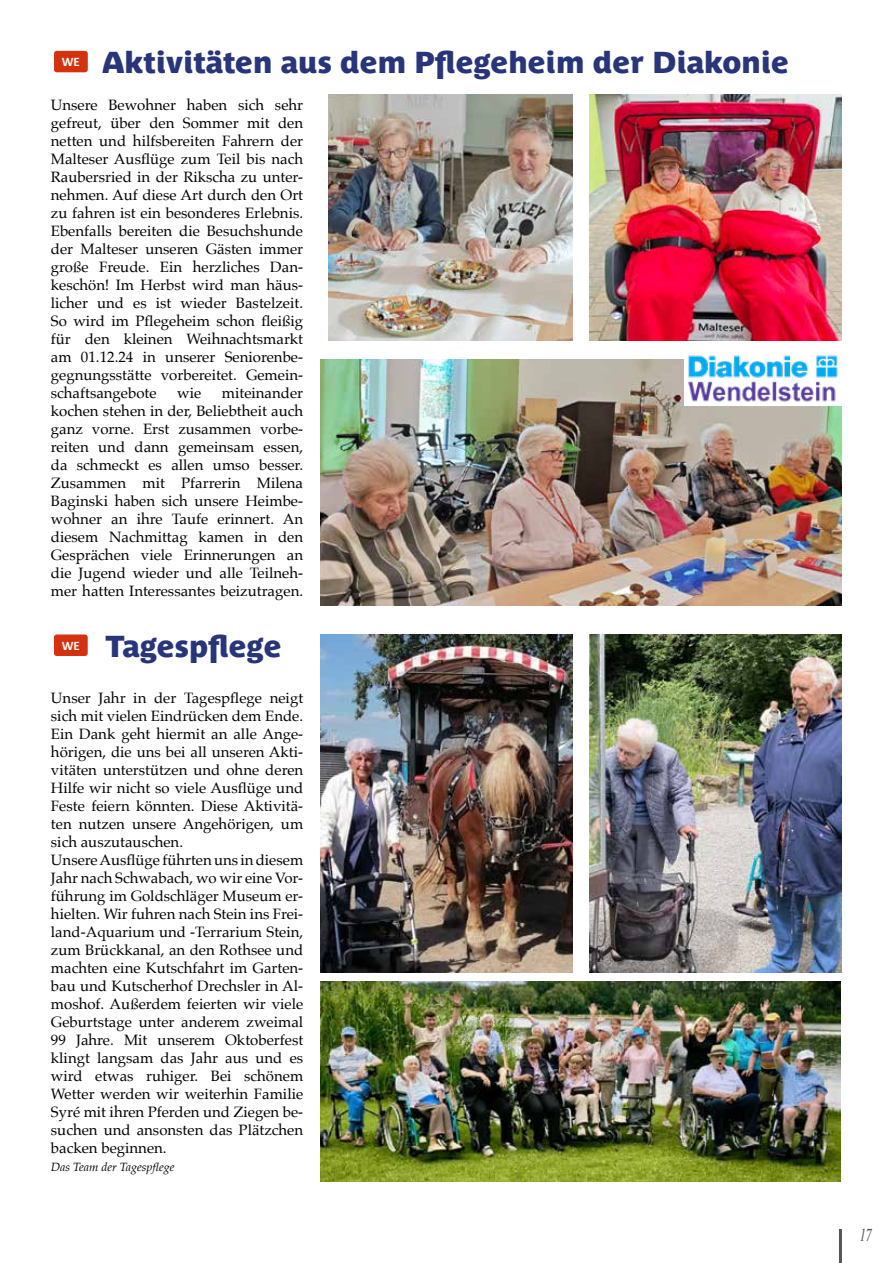
<style>
.page{position:relative;width:893px;height:1263px;background:#fff}
.page>*{position:absolute;margin:0;border:0;box-sizing:border-box;transform-origin:0 0}
.t1{font:30px "Parisine Plus Std Sombre";color:#293579}
.t2{font:italic 18px "Times";color:#575756;scale:.67 1}
.t3{font:15px/18px "Palatino";color:#000;text-align:justify}
.t4{font:700 13.05px "Calibri";color:#fff}
.t5{font:italic 12px "Palatino";color:#000}
</style>
<div class="page">
<hr style="left:839px;top:1229px;width:3px;height:34px;background:#575756">
<img style="left:320px;top:635px;width:253px;height:338px">
<img style="left:590px;top:635px;width:252px;height:338px">
<img style="left:589px;top:94px;width:253px;height:247px">
<img style="left:320px;top:981px;width:521px;height:200px">
<img style="left:320px;top:359px;width:522px;height:247px">
<img style="left:329px;top:94px;width:244px;height:247px">
<img style="left:684px;top:355px;width:158px;height:50px">
<div style="left:52px;top:633px;width:37px;height:24px;background:#d4310f;border-radius:4px"></div>
<div style="left:51px;top:631px;width:40px;height:28px;border:3px solid #fff;border-radius:4px"></div>
<div style="left:53px;top:49px;width:36px;height:25px;background:#d4310f;border-radius:4px"></div>
<div style="left:51px;top:48px;width:40px;height:27px;border:3px solid #fff;border-radius:4px"></div>
<p class="t4" style="left:62px;top:53px;width:20px">WE</p>
<h1 class="t1" style="left:102px;top:45px;width:688px">Aktivitäten aus dem Pflegeheim der Diakonie</h1>
<p class="t3" style="left:51px;top:96px;width:254px">Unsere Bewohner haben sich sehr gefreut, über den Sommer mit den netten und hilfsbereiten Fahrern der Malteser Ausflüge zum Teil bis nach Raubersried in der Rikscha zu unter&shy;nehmen. Auf diese Art durch den Ort zu fahren ist ein besonderes Erlebnis.<br>Ebenfalls bereiten die Besuchshunde der Malteser unseren Gästen immer große Freude. Ein herzliches Dan&shy;keschön! Im Herbst wird man häus&shy;licher und es ist wieder Bastelzeit.<br>So wird im Pflegeheim schon fleißig für den kleinen Weihnachtsmarkt am 01.12.24 in unserer Seniorenbe&shy;gegnungsstätte vorbereitet. Gemein&shy;schaftsangebote</p>
<p class="t3" style="left:51px;top:384px;width:254px;text-indent:171px">miteinander kochen stehen in der, Beliebtheit auch ganz vorne. Erst zusammen vorbe&shy;reiten und dann gemeinsam essen, da schmeckt es allen umso besser.<br>Zusammen mit Pfarrerin Milena Baginski haben sich unsere Heimbe&shy;wohner an ihre Taufe erinnert. An diesem Nachmittag kamen in den Gesprächen viele Erinnerungen an die Jugend wieder und alle Teilneh&shy;mer hatten Interessantes beizutragen.</p>
<h1 class="t1" style="left:106px;top:629px;width:178px">Tagespflege</h1>
<p class="t3" style="left:177px;top:384px;width:26px">wie</p>
<p class="t4" style="left:62px;top:636px;width:20px">WE</p>
<p class="t3" style="left:51px;top:688px;width:254px;text-align:left">Unser Jahr in der Tagespflege neigt sich mit vielen Eindrücken dem Ende.<br>Ein Dank geht hiermit an alle Ange&shy;hörigen, die uns bei all unseren Akti&shy;vitäten unterstützen und ohne deren Hilfe wir nicht so viele Ausflüge und Feste feiern könnten. Diese Aktivitä&shy;ten nutzen unsere Angehörigen, um sich auszutauschen.<br>Unsere Ausflüge führten uns in diesem Jahr nach Schwabach, wo wir eine Vor&shy;führung im Goldschläger Museum er&shy;hielten. Wir fuhren nach Stein ins Frei&shy;land-Aquarium und -Terrarium Stein, zum Brückkanal, an den Rothsee und machten eine Kutschfahrt im Garten&shy;bau und Kutscherhof Drechsler in Al&shy;moshof. Außerdem feierten wir viele Geburtstage unter anderem zweimal 99 Jahre. Mit unserem Oktoberfest klingt langsam das Jahr aus und es wird etwas ruhiger. Bei schönem Wetter werden wir weiterhin Familie Syré mit ihren Pferden und Ziegen be&shy;suchen und ansonsten das Plätzchen backen beginnen.</p>
<p class="t5" style="left:51px;top:1156px;width:125px">Das Team der Tagespflege</p>
<p class="t2" style="left:860px;top:1219px;width:19px">17</p>
</div>
